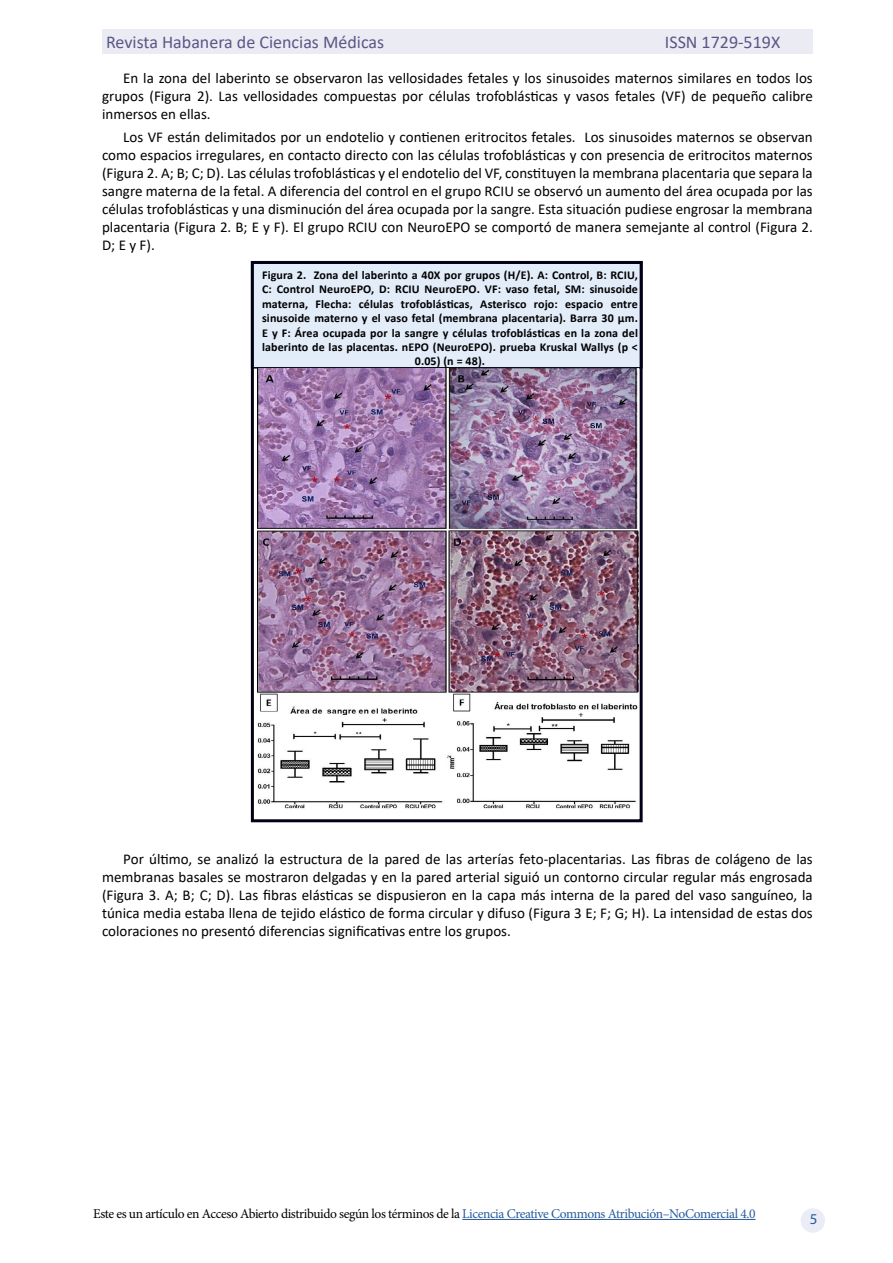
<style>
.page{position:relative;width:893px;height:1263px;background:#fff}
.page>*{position:absolute;margin:0;border:0;box-sizing:border-box;transform-origin:0 0}
.t1{font:18px "Calibri";color:#5a5787}
.t2{font:15px/18px "Calibri";color:#000;text-align:justify}
.t3{font:15px "Myriad Pro";color:#275b9b}
.t4{font:13.5px "Minion Pro";letter-spacing:-.03em;color:#000}
.t5{font:700 12px/14.4px "Calibri";letter-spacing:.01em;color:#000;text-align:center}
.s1{color:#275b9b}
</style>
<div class="page">
<div style="left:102px;top:30px;width:711px;height:24px;background:#ebebf3"></div>
<hr style="left:462px;top:1219px;width:294px;height:1px;background:#275b9b">
<div style="left:801px;top:1208px;width:24px;height:25px;background:#eaecf6;border-radius:50%"></div>
<div style="left:251px;top:261px;width:392px;height:108px;background:#e3ecf9;border:2px solid #00000b"></div>
<img style="left:258px;top:368px;width:380px;height:441px">
<div style="left:251px;top:261px;width:392px;height:561px;border:3px solid #000017"></div>
<p class="t1" style="left:106px;top:29px;width:280px">Revista Habanera de Ciencias Médicas</p>
<p class="t1" style="left:665px;top:29px;width:117px">ISSN 1729-519X</p>
<p class="t2" style="left:102px;top:69px;width:712px;text-indent:21px">En la zona del laberinto se observaron las vellosidades fetales y los sinusoides maternos similares en todos los grupos (Figura 2). Las vellosidades compuestas por células trofoblásticas y vasos fetales (VF) de pequeño calibre inmersos en ellas.</p>
<p class="t2" style="left:102px;top:127px;width:712px;text-indent:21px">Los VF están delimitados por un endotelio y contienen eritrocitos fetales. Los sinusoides maternos se observan como espacios irregulares, en contacto directo con las células trofoblásticas y con presencia de eritrocitos maternos (Figura 2. A; B; C; D). Las células trofoblásticas y el endotelio del VF, constituyen la membrana placentaria que separa la sangre materna de la fetal. A diferencia del control en el grupo RCIU se observó un aumento del área ocupada por las células trofoblásticas y una disminución del área ocupada por la sangre. Esta situación pudiese engrosar la membrana placentaria (Figura 2. B; E y F). El grupo RCIU con NeuroEPO se comportó de manera semejante al control (Figura 2.<br>D; E y F).</p>
<p class="t5" style="left:262px;top:268px;width:377px">Figura 2. Zona del laberinto a 40X por grupos (H/E). A: Control, B: RCIU, C: Control NeuroEPO, D: RCIU NeuroEPO. VF: vaso fetal, SM: sinusoide materna, Flecha: células trofoblásticas, Asterisco rojo: espacio entre sinusoide materno y el vaso fetal (membrana placentaria). Barra 30 μm.<br>E y F: Área ocupada por la sangre y células trofoblásticas en la zona del laberinto de las placentas. nEPO (NeuroEPO). prueba Kruskal Wallys (p &lt; 0.05) (n = 48).</p>
<p class="t2" style="left:102px;top:849px;width:712px;text-indent:21px">Por último, se analizó la estructura de la pared de las arterías feto-placentarias. Las fibras de colágeno de las membranas basales se mostraron delgadas y en la pared arterial siguió un contorno circular regular más engrosada (Figura 3. A; B; C; D). Las fibras elásticas se dispusieron en la capa más interna de la pared del vaso sanguíneo, la túnica media estaba llena de tejido elástico de forma circular y difuso (Figura 3 E; F; G; H). La intensidad de estas dos coloraciones no presentó diferencias significativas entre los grupos.</p>
<p class="t4" style="left:93px;top:1205px;width:664px">Este es un artículo en Acceso Abierto distribuido según los términos de la <span class="s1">Licencia Creative Commons Atribución–NoComercial 4.0</span></p>
<p class="t3" style="left:810px;top:1210px;width:9px">5</p>
</div>
